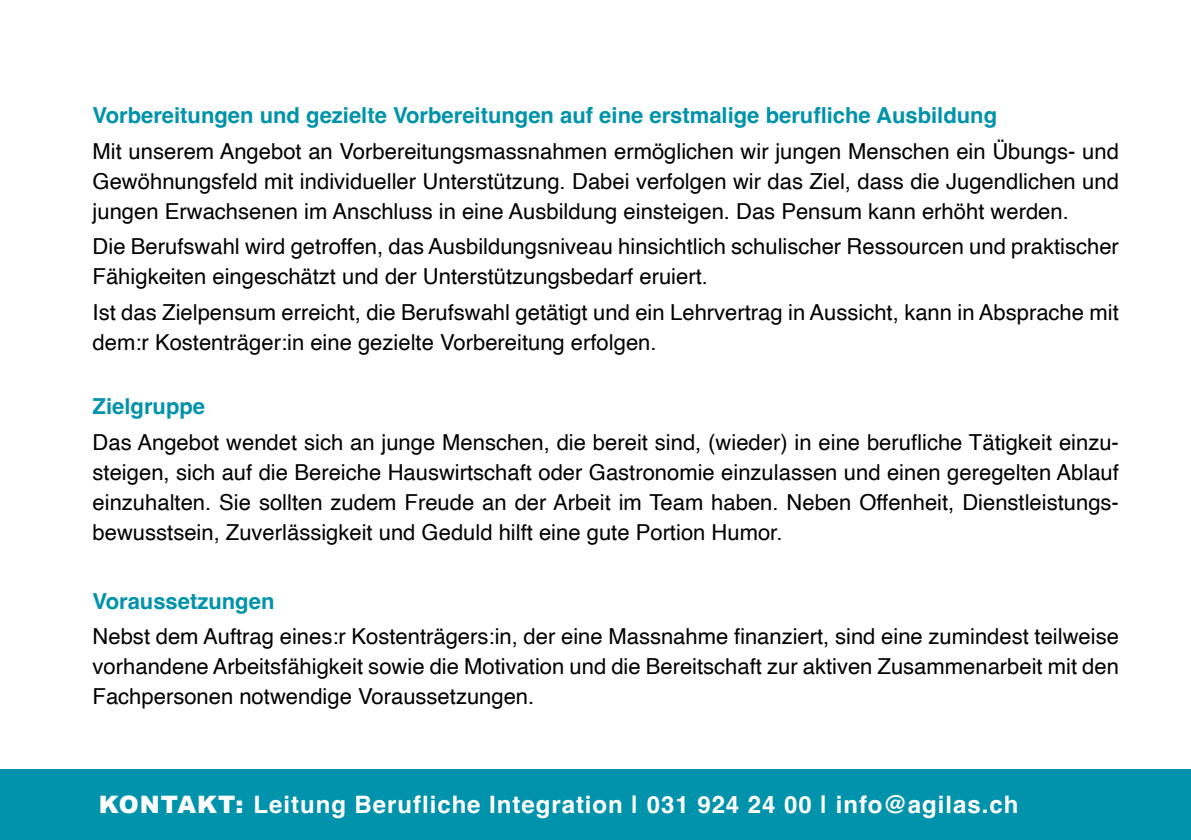
<style>
.page{position:relative;width:1191px;height:840px;background:#fff}
.page>*{position:absolute;margin:0;border:0;box-sizing:border-box;transform-origin:0 0}
.t1{font:700 24px "Helvetica";letter-spacing:.04em;color:#fff}
.t2{font:22px/30px "Helvetica";color:#000;text-align:justify}
.t3{font:700 22px "Helvetica";color:#0093ab}
.s1{font-family:"Arial";font-weight:900}
</style>
<div class="page">
<div style="left:0;top:768px;width:1191px;height:71px;background:#0093ab"></div>
<p class="t3" style="left:93px;top:102px;width:906px">Vorbereitungen und gezielte Vorbereitungen auf eine erstmalige berufliche Ausbildung</p>
<p class="t2" style="left:93px;top:136px;width:1027px">Mit unserem Angebot an Vorbereitungsmassnahmen ermöglichen wir jungen Menschen ein Übungs- und Gewöhnungsfeld mit individueller Unterstützung. Dabei verfolgen wir das Ziel, dass die Jugendlichen und jungen Erwachsenen im Anschluss in eine Ausbildung einsteigen. Das Pensum kann erhöht werden.</p>
<p class="t2" style="left:93px;top:232px;width:1027px">Die Berufswahl wird getroffen, das Ausbildungsniveau hinsichtlich schulischer Ressourcen und praktischer<br>Fähigkeiten eingeschätzt und der Unterstützungsbedarf eruiert.</p>
<p class="t2" style="left:93px;top:298px;width:1027px">Ist das Zielpensum erreicht, die Berufswahl getätigt und ein Lehrvertrag in Aussicht, kann in Absprache mit dem:r Kostenträger:in eine gezielte Vorbereitung erfolgen.</p>
<p class="t3" style="left:93px;top:392px;width:114px">Zielgruppe</p>
<p class="t2" style="left:93px;top:427px;width:1027px">Das Angebot wendet sich an junge Menschen, die bereit sind, (wieder) in eine berufliche Tätigkeit einzu&shy;steigen, sich auf die Bereiche Hauswirtschaft oder Gastronomie einzulassen und einen geregelten Ablauf einzuhalten. Sie sollten zudem Freude an der Arbeit im Team haben. Neben Offenheit, Dienstleistungs&shy;bewusstsein, Zuverlässigkeit und Geduld hilft eine gute Portion Humor.</p>
<p class="t3" style="left:93px;top:587px;width:183px">Voraussetzungen</p>
<p class="t2" style="left:93px;top:621px;width:1027px">Nebst dem Auftrag eines:r Kostenträgers:in, der eine Massnahme finanziert, sind eine zumindest teilweise vorhandene Arbeitsfähigkeit sowie die Motivation und die Bereitschaft zur aktiven Zusammenarbeit mit den Fachpersonen notwendige Voraussetzungen.</p>
<p class="t1" style="left:99px;top:789px;width:921px"><span class="s1">KONTAKT:</span> Leitung Berufliche Integration | 031 924 24 00 | info@agilas.ch</p>
</div>
